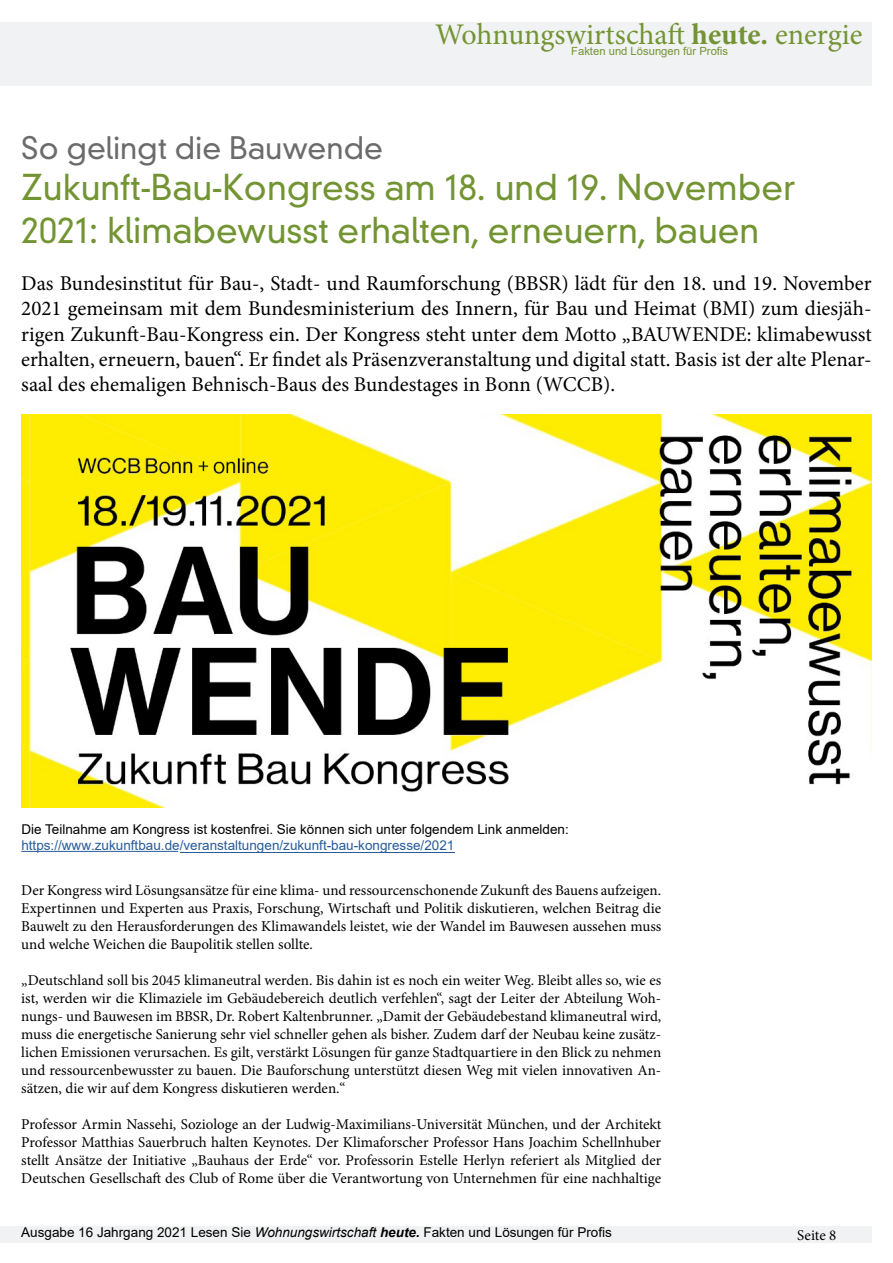
<style>
.page{position:relative;width:893px;height:1263px;background:#fff}
.page>*{position:absolute;margin:0;border:0;box-sizing:border-box;transform-origin:0 0}
.t1{font:300 34.5px/43.2px "DIN Neuzeit Grotesk Std";color:#739433}
.t2{font:30px "Minion Pro";color:#739433}
.t3{font:300 30px "DIN Neuzeit Grotesk Std";color:#6b6b6b}
.t4{font:21px/25.2px "Minion Pro";color:#000;text-align:justify}
.t5{font:15px/18px "Minion Pro";color:#000;text-align:justify}
.t6{font:13.5px "Arial";color:#000}
.t7{font:13.5px "Arial";color:#275b9b}
.t8{font:11.25px "Arial";color:#739433}
.s1{font-weight:700}
.s2{font-style:italic}
.s3{font-weight:700;font-style:italic}
</style>
<div class="page">
<div style="left:0;top:22px;width:872px;height:63px;background:#f1f2f3"></div>
<div style="left:0;top:1226px;width:872px;height:16px;background:#f1f2f3"></div>
<img style="left:21px;top:415px;width:851px;height:393px">
<hr style="left:21px;top:851px;width:157px;height:1px;background:#275b9b">
<hr style="left:180px;top:852px;width:274px;height:1px;background:#275b9b">
<h2 class="t2" style="left:435px;top:14px;width:429px">Wohnungswirtschaft <span class="s1">heute.</span> energie</h2>
<p class="t8" style="left:571px;top:43px;width:158px">Fakten und Lösungen für Profis</p>
<h2 class="t3" style="left:21px;top:130px;width:363px">So gelingt die Bauwende</h2>
<h1 class="t1" style="left:21px;top:166px;width:775px">Zukunft-Bau-Kongress am 18. und 19. November<br>2021: klimabewusst erhalten, erneuern, bauen</h1>
<p class="t4" style="left:21px;top:271px;width:852px">Das Bundesinstitut für Bau-, Stadt- und Raumforschung (BBSR) lädt für den 18. und 19. November 2021 gemeinsam mit dem Bundesministerium des Innern, für Bau und Heimat (BMI) zum diesjäh&shy;rigen Zukunft-Bau-Kongress ein. Der Kongress steht unter dem Motto „BAUWENDE: klimabewusst erhalten, erneuern, bauen“. Er findet als Präsenzveranstaltung und digital statt. Basis ist der alte Plenar&shy;saal des ehemaligen Behnisch-Baus des Bundestages in Bonn (WCCB).</p>
<p class="t6" style="left:21px;top:819px;width:549px">Die Teilnahme am Kongress ist kostenfrei. Sie können sich unter folgendem Link anmelden:</p>
<p class="t7" style="left:21px;top:836px;width:434px">https://www.zukunftbau.de/veranstaltungen/zukunft-bau-kongresse/2021</p>
<p class="t5" style="left:21px;top:882px;width:641px">Der Kongress wird Lösungsansätze für eine klima- und ressourcenschonende Zukunft des Bauens aufzeigen.<br>Expertinnen und Experten aus Praxis, Forschung, Wirtschaft und Politik diskutieren, welchen Beitrag die Bauwelt zu den Herausforderungen des Klimawandels leistet, wie der Wandel im Bauwesen aussehen muss und welche Weichen die Baupolitik stellen sollte.</p>
<p class="t5" style="left:21px;top:972px;width:641px">„Deutschland soll bis 2045 klimaneutral werden. Bis dahin ist es noch ein weiter Weg. Bleibt alles so, wie es ist, werden wir die Klimaziele im Gebäudebereich deutlich verfehlen“, sagt der Leiter der Abteilung Woh&shy;nungs- und Bauwesen im BBSR, Dr. Robert Kaltenbrunner. „Damit der Gebäudebestand klimaneutral wird, muss die energetische Sanierung sehr viel schneller gehen als bisher. Zudem darf der Neubau keine zusätz&shy;lichen Emissionen verursachen. Es gilt, verstärkt Lösungen für ganze Stadtquartiere in den Blick zu nehmen und ressourcenbewusster zu bauen. Die Bauforschung unterstützt diesen Weg mit vielen innovativen An&shy;sätzen, die wir auf dem Kongress diskutieren werden.“</p>
<p class="t5" style="left:21px;top:1116px;width:641px">Professor Armin Nassehi, Soziologe an der Ludwig-Maximilians-Universität München, und der Architekt Professor Matthias Sauerbruch halten Keynotes. Der Klimaforscher Professor Hans Joachim Schellnhuber stellt Ansätze der Initiative „Bauhaus der Erde“ vor. Professorin Estelle Herlyn referiert als Mitglied der Deutschen Gesellschaft des Club of Rome über die Verantwortung von Unternehmen für eine nachhaltige</p>
<p class="t6" style="left:21px;top:1223px;width:592px">Ausgabe 16 Jahrgang 2021 Lesen Sie <span class="s2">Wohnungswirtschaft</span> <span class="s3">heute.</span> Fakten und Lösungen für Profis</p>
<p class="t5" style="left:797px;top:1226px;width:40px">Seite 8</p>
</div>
